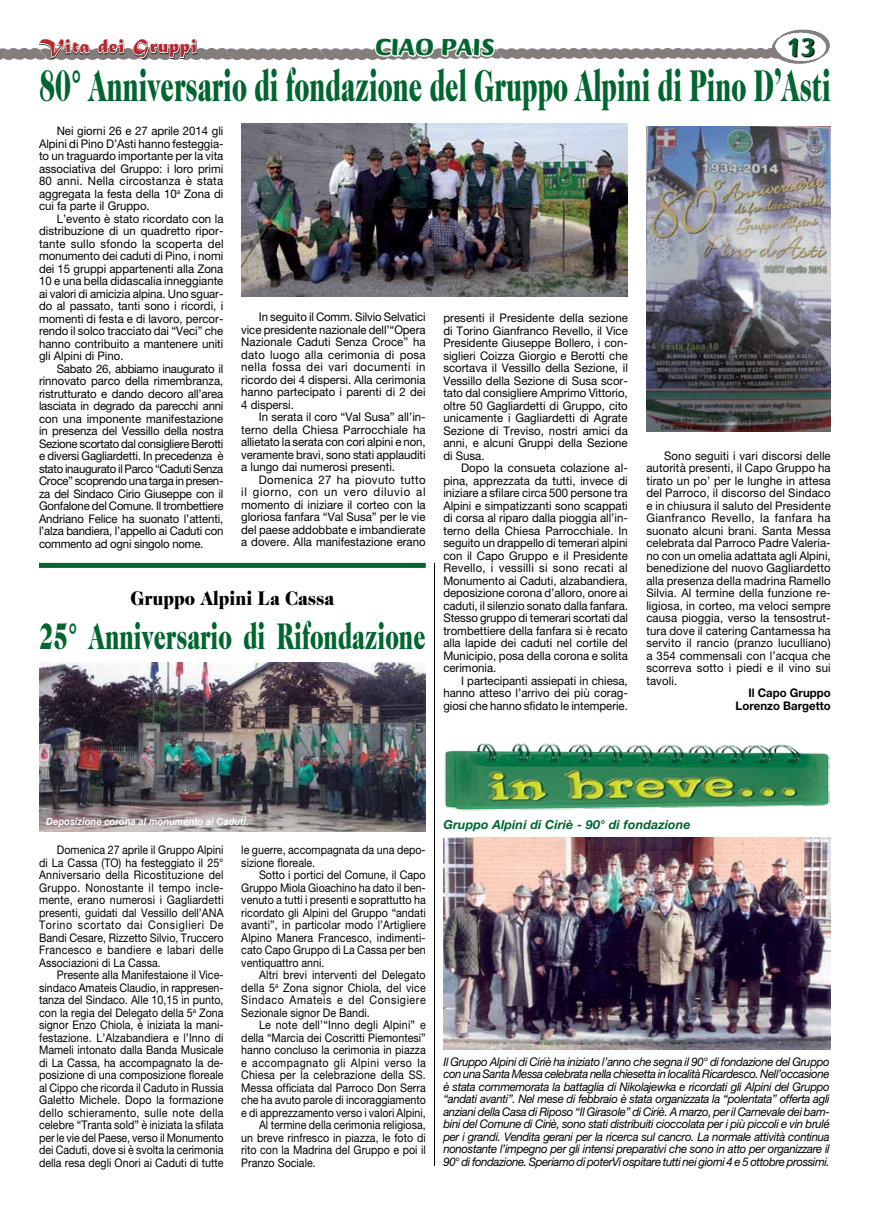
<style>
.page{position:relative;width:869px;height:1205px;background:#fff}
.page>*{position:absolute;margin:0;border:0;box-sizing:border-box;transform-origin:0 0}
.t1{font:900 45px "Caslon Two Twenty Four";color:#00652e;scale:.58 1}
.t2{font:900 37.5px "Caslon Two Twenty Four";color:#00652e;scale:.63 1}
.t3{font:700 27.5px "Briem Script Std";color:#00652e}
.t4{font:900 25px "Briem Script Std";color:#00652e}
.t5{font:900 20px "Caslon Two Twenty Four";color:#000;scale:.9 1}
.t6{font:20px "Matura MT Script Capitals";letter-spacing:.05em;color:#b8292f}
.t7{font:italic 700 12.5px "Helvetica Neue LT Std";letter-spacing:.01em;color:#00652e}
.t8{font:11.88px/12.5px "Helvetica Neue LT Std";color:#000;text-align:justify;scale:.96 1}
.t9{font:11.88px/12.5px "Helvetica Neue LT Std";color:#000;text-align:justify;scale:.9 1}
.t10{font:italic 11.88px/12.5px "Helvetica Neue LT Std";letter-spacing:-.03em;color:#000;text-align:justify;scale:.96 1}
.t11{font:11.88px "Helvetica Neue LT Std";letter-spacing:.02em;color:#000;scale:.9 1}
.t12{font:11.88px "Helvetica Neue LT Std";letter-spacing:.035em;color:#000;scale:.9 1}
.t13{font:700 11.88px/12.5px "Helvetica Neue LT Std";color:#000;text-align:right;scale:.96 1}
.t14{font:italic 700 10px "Helvetica LT Std";color:#fff;scale:.95 1}
</style>
<div class="page">
<img style="left:197px;top:49px;width:29px;height:10px">
<img style="left:226px;top:49px;width:93px;height:10px">
<img style="left:319px;top:49px;width:54px;height:10px">
<img style="left:496px;top:49px;width:92px;height:10px">
<img style="left:588px;top:49px;width:93px;height:10px">
<img style="left:681px;top:49px;width:90px;height:10px">
<img style="left:1px;top:49px;width:36px;height:10px">
<div style="left:39px;top:40px;width:158px;height:19px;background:#000;opacity:.85"></div>
<svg style="left:37px;top:39px;width:53px;height:20px"></svg>
<svg style="left:97px;top:39px;width:28px;height:16px"></svg>
<svg style="left:132px;top:39px;width:65px;height:21px"></svg>
<svg style="left:771px;top:30px;width:58px;height:34px"></svg>
<svg style="left:789px;top:39px;width:25px;height:18px"></svg>
<img style="left:646px;top:127px;width:184px;height:305px">
<img style="left:241px;top:123px;width:386px;height:174px">
<img style="left:39px;top:663px;width:386px;height:168px">
<div style="left:39px;top:563px;width:386px;height:5px;background:#00652e"></div>
<img style="left:444px;top:743px;width:385px;height:68px">
<img style="left:443px;top:837px;width:387px;height:212px">
<hr style="left:434px;top:563px;width:1px;height:603px;background:#000">
<svg style="left:373px;top:48px;width:123px;height:11px"></svg>
<h3 class="t6" style="left:39px;top:34px;width:159px">Vita dei Gruppi</h3>
<h3 class="t3" style="left:785px;top:32px;width:31px">13</h3>
<h3 class="t4" style="left:375px;top:33px;width:121px">CIAO PAIS</h3>
<h1 class="t1" style="left:39px;top:60px;width:1365px">80° Anniversario di fondazione del Gruppo Alpini di Pino D’Asti</h1>
<p class="t8" style="left:39px;top:125px;width:193px;text-indent:18px">Nei giorni 26 e 27 aprile 2014 gli Alpini di Pino D’Asti hanno festeggia&shy;to un traguardo importante per la vita associativa del Gruppo: i loro primi 80 anni. Nella circostanza è stata aggregata la festa della 10<sup>a</sup> Zona di cui fa parte il Gruppo.</p>
<p class="t8" style="left:39px;top:212px;width:194px;text-indent:18px">L’evento è stato ricordato con la distribuzione di un quadretto ripor&shy;tante sullo sfondo la scoperta del monumento dei caduti di Pino, i nomi dei 15 gruppi appartenenti alla Zona 10 e una bella didascalia inneggiante ai valori di amicizia alpina. Uno sguar&shy;do al passato, tanti sono i ricordi, i momenti di festa e di lavoro, percor&shy;rendo il solco tracciato dai “Veci” che hanno contribuito a mantenere uniti gli Alpini di Pino.</p>
<p class="t8" style="left:39px;top:362px;width:194px;text-indent:18px">Sabato 26, abbiamo inaugurato il rinnovato parco della rimembranza, ristrutturato e dando decoro all’area lasciata in degrado da parecchi anni con una imponente manifestazione in presenza del Vessillo della nostra Sezione scortato dal consigliere Berotti e diversi Gagliardetti. In precedenza è stato inaugurato il Parco “Caduti Senza Croce” scoprendo una targa in presen&shy;za del Sindaco Cirio Giuseppe con il Gonfalone del Comune. Il trombettiere Andriano Felice ha suonato l’attenti, l’alza bandiera, l’appello ai Caduti con commento ad ogni singolo nome.</p>
<p class="t8" style="left:241px;top:311px;width:193px;text-indent:18px">In seguito il Comm. Silvio Selvatici vice presidente nazionale dell’“Opera Nazionale Caduti Senza Croce” ha dato luogo alla cerimonia di posa nella fossa dei vari documenti in ricordo dei 4 dispersi. Alla cerimonia hanno partecipato i parenti di 2 dei 4 dispersi.</p>
<p class="t8" style="left:241px;top:411px;width:193px;text-indent:18px">In serata il coro “Val Susa” all’in&shy;terno della Chiesa Parrocchiale ha allietato la serata con cori alpini e non, veramente bravi, sono stati applauditi a lungo dai numerosi presenti.</p>
<p class="t8" style="left:241px;top:473px;width:193px;text-indent:18px">Domenica 27 ha piovuto tutto il giorno, con un vero diluvio al momento di iniziare il corteo con la gloriosa fanfara “Val Susa” per le vie del paese addobbate e imbandierate a dovere. Alla manifestazione erano</p>
<h3 class="t5" style="left:130px;top:586px;width:228px">Gruppo Alpini La Cassa</h3>
<h2 class="t2" style="left:39px;top:614px;width:614px">25° Anniversario di Rifondazione</h2>
<p class="t8" style="left:443px;top:311px;width:194px">presenti il Presidente della sezione di Torino Gianfranco Revello, il Vice Presidente Giuseppe Bollero, i con&shy;siglieri Coizza Giorgio e Berotti che scortava il Vessillo della Sezione, il Vessillo della Sezione di Susa scor&shy;tato dal consigliere Amprimo Vittorio, oltre 50 Gagliardetti di Gruppo, cito unicamente i Gagliardetti di Agrate Sezione di Treviso, nostri amici da anni, e alcuni Gruppi della Sezione di Susa.</p>
<p class="t8" style="left:443px;top:461px;width:194px;text-indent:18px">Dopo la consueta colazione al&shy;pina, apprezzata da tutti, invece di iniziare a sfilare circa 500 persone tra Alpini e simpatizzanti sono scappati di corsa al riparo dalla pioggia all’in&shy;terno della Chiesa Parrocchiale. In seguito un drappello di temerari alpini con il Capo Gruppo e il Presidente Revello, i vessilli si sono recati al Monumento ai Caduti, alzabandiera, deposizione corona d’alloro, onore ai caduti, il silenzio sonato dalla fanfara.<br>Stesso gruppo di temerari scortati dal trombettiere della fanfara si è recato alla lapide dei caduti nel cortile del Municipio, posa della corona e solita cerimonia.</p>
<p class="t8" style="left:443px;top:674px;width:193px;text-indent:18px">I partecipanti assiepati in chiesa, hanno atteso l’arrivo dei più corag&shy;giosi che hanno sfidato le intemperie.</p>
<p class="t8" style="left:646px;top:449px;width:193px;text-indent:18px">Sono seguiti i vari discorsi delle autorità presenti, il Capo Gruppo ha tirato un po’ per le lunghe in attesa del Parroco, il discorso del Sindaco e in chiusura il saluto del Presidente Gianfranco Revello, la fanfara ha suonato alcuni brani. Santa Messa celebrata dal Parroco Padre Valeria&shy;no con un omelia adattata agli Alpini, benedizione del nuovo Gagliardetto alla presenza della madrina Ramello Silvia. Al termine della funzione re&shy;ligiosa, in corteo, ma veloci sempre causa pioggia, verso la tensostrut&shy;tura dove il catering Cantamessa ha servito il rancio (pranzo luculliano) a 354 commensali con l’acqua che scorreva sotto i piedi e il vino sui tavoli.</p>
<p class="t13" style="left:735px;top:686px;width:100px">Il Capo Gruppo<br>Lorenzo Bargetto</p>
<p class="t14" style="left:46px;top:815px;width:215px">Deposizione corona al monumento ai Caduti.</p>
<p class="t7" style="left:443px;top:816px;width:249px">Gruppo Alpini di Ciriè - 90° di fondazione</p>
<p class="t9" style="left:39px;top:844px;width:206px;text-indent:18px">Domenica 27 aprile il Gruppo Alpini di La Cassa (TO) ha festeggiato il 25° Anniversario della Ricostituzione del Gruppo. Nonostante il tempo incle&shy;mente, erano numerosi i Gagliardetti presenti, guidati dal Vessillo dell’ANA Torino scortato dai Consiglieri De Bandi Cesare, Rizzetto Silvio, Truccero Francesco e bandiere e labari delle Associazioni di La Cassa.</p>
<p class="t9" style="left:39px;top:969px;width:206px;text-indent:18px">Presente alla Manifestaione il Vice&shy;sindaco Amateis Claudio, in rappresen&shy;tanza del Sindaco. Alle 10,15 in punto, con la regia del Delegato della 5<sup>a</sup> Zona signor Enzo Chiola, è iniziata la mani&shy;festazione. L’Alzabandiera e l’Inno di Mameli intonato dalla Banda Musicale di La Cassa, ha accompagnato la de&shy;posizione di una composizione floreale al Cippo che ricorda il Caduto in Russia Galetto Michele. Dopo la formazione dello schieramento, sulle note della celebre “Tranta sold” è iniziata la sfilata per le vie del Paese, verso il Monumento dei Caduti, dove si è svolta la cerimonia della resa degli Onori ai Caduti di tutte</p>
<p class="t9" style="left:241px;top:844px;width:206px">le guerre, accompagnata da una depo&shy;sizione floreale.</p>
<p class="t9" style="left:241px;top:869px;width:206px;text-indent:18px">Sotto i portici del Comune, il Capo Gruppo Miola Gioachino ha dato il ben&shy;venuto a tutti i presenti e soprattutto ha ricordato gli Alpini del Gruppo “andati avanti”, in particolar modo l’Artigliere Alpino Manera Francesco, indimenti&shy;cato Capo Gruppo di La Cassa per ben ventiquattro anni.</p>
<p class="t9" style="left:241px;top:969px;width:206px;text-indent:18px">Altri brevi interventi del Delegato della 5<sup>a</sup> Zona signor Chiola, del vice Sindaco Amateis e del Consigiere Sezionale signor De Bandi.</p>
<p class="t11" style="left:259px;top:1018px;width:187px">Le note dell’“Inno degli Alpini” e</p>
<p class="t9" style="left:241px;top:1031px;width:206px">della “Marcia dei Coscritti Piemontesi”</p>
<p class="t9" style="left:241px;top:1044px;width:206px">hanno concluso la cerimonia in piazza</p>
<p class="t12" style="left:241px;top:1055px;width:206px">e accompagnato gli Alpini verso la</p>
<p class="t9" style="left:241px;top:1069px;width:206px">Chiesa per la celebrazione della SS.</p>
<p class="t9" style="left:241px;top:1081px;width:206px">Messa officiata dal Parroco Don Serra</p>
<p class="t9" style="left:241px;top:1094px;width:206px">che ha avuto parole di incoraggiamento</p>
<p class="t9" style="left:241px;top:1106px;width:206px">e di apprezzamento verso i valori Alpini,</p>
<p class="t9" style="left:259px;top:1119px;width:187px">Al termine della cerimonia religiosa,</p>
<p class="t9" style="left:241px;top:1131px;width:206px">un breve rinfresco in piazza, le foto di</p>
<p class="t9" style="left:241px;top:1144px;width:206px">rito con la Madrina del Gruppo e poi il</p>
<p class="t9" style="left:241px;top:1156px;width:84px">Pranzo Sociale.</p>
<p class="t10" style="left:443px;top:1055px;width:404px">Il Gruppo Alpini di Ciriè ha iniziato l’anno che segna il 90° di fondazione del Gruppo con una Santa Messa celebrata nella chiesetta in località Ricardesco. Nell’occasione è stata commemorata la battaglia di Nikolajewka e ricordati gli Alpini del Gruppo “andati avanti”. Nel mese di febbraio è stata organizzata la “polentata” offerta agli anziani della Casa di Riposo “Il Girasole” di Ciriè. A marzo, per il Carnevale dei bam&shy;bini del Comune di Ciriè, sono stati distribuiti cioccolata per i più piccoli e vin brulé per i grandi. Vendita gerani per la ricerca sul cancro. La normale attività continua nonostante l’impegno per gli intensi preparativi che sono in atto per organizzare il 90° di fondazione. Speriamo di poterVi ospitare tutti nei giorni 4 e 5 ottobre prossimi.</p>
</div>
